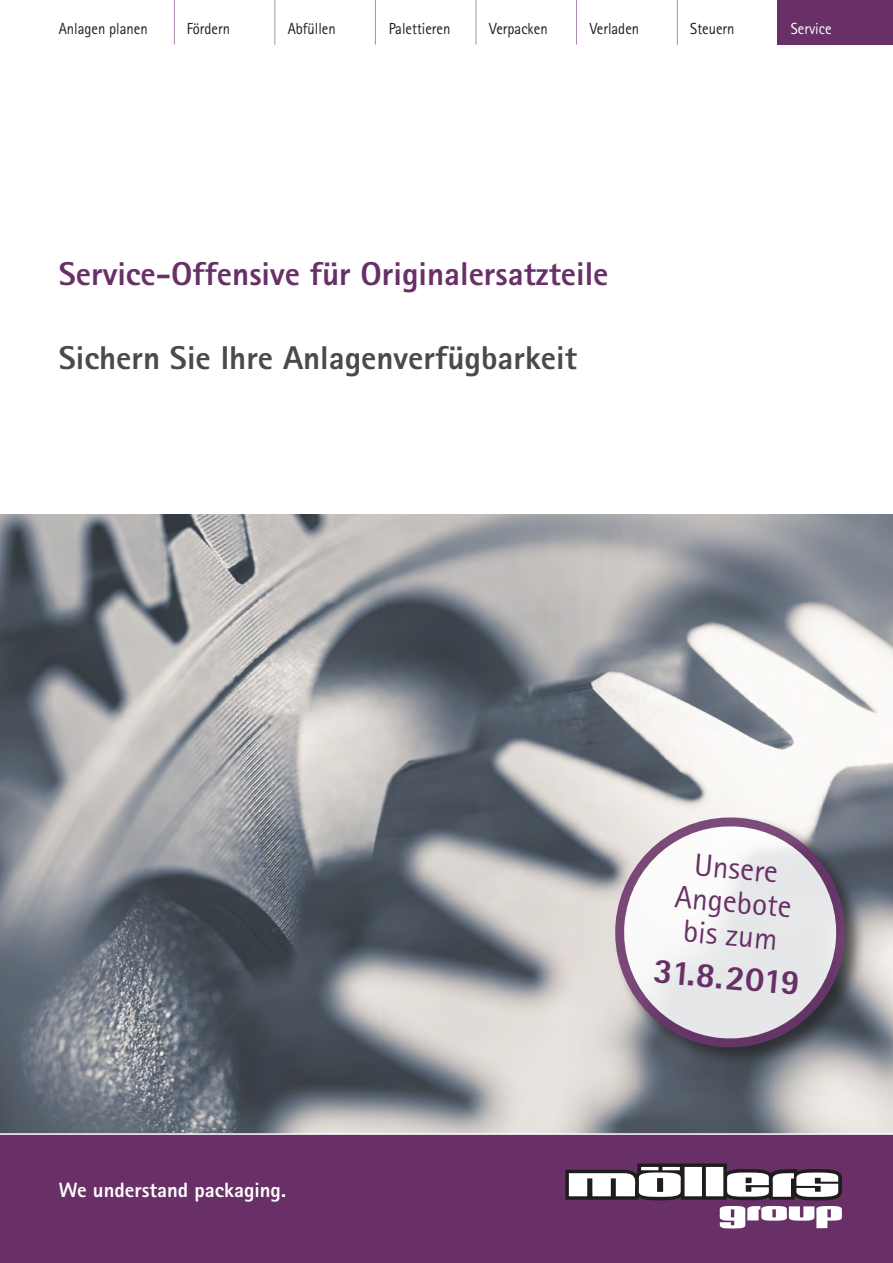
<style>
.page{position:relative;width:893px;height:1263px;background:#fff}
.page>*{position:absolute;margin:0;border:0;box-sizing:border-box;transform-origin:0 0}
.t1{font:800 35.25px "Agfa Rotis Sans Serif";color:#683067}
.t2{font:800 33px "Agfa Rotis Sans Serif";color:#683067}
.t3{font:800 33px "Agfa Rotis Sans Serif";color:#4a4a49}
.t4{font:31.5px/33.3px "Agfa Rotis Sans Serif";color:#683067;text-align:center}
.t5{font:800 20.7px "Agfa Rotis Sans Serif";color:#fff}
.t6{font:16.05px "Agfa Rotis Sans Serif";color:#1d1d1b;scale:.91 1}
.t7{font:16.05px "Agfa Rotis Sans Serif";color:#fff;scale:.91 1}
</style>
<div class="page">
<img style="left:0;top:514px;width:893px;height:619px">
<div style="left:0;top:1134px;width:893px;height:129px;background:#683067"></div>
<svg style="left:565px;top:1163px;width:277px;height:65px"></svg>
<hr style="left:0;top:1133px;width:893px;height:2px;background:#fff">
<div style="left:777px;top:0;width:116px;height:45px;background:#683067"></div>
<hr style="left:174px;top:0;width:1px;height:45px;background:#aa8dae">
<hr style="left:275px;top:0;width:1px;height:45px;background:#aa8dae">
<hr style="left:375px;top:0;width:1px;height:45px;background:#aa8dae">
<hr style="left:476px;top:0;width:1px;height:45px;background:#aa8dae">
<hr style="left:576px;top:0;width:1px;height:45px;background:#aa8dae">
<hr style="left:677px;top:0;width:1px;height:45px;background:#aa8dae">
<div style="left:612px;top:815px;width:254px;height:253px;background:#1d1d1b;opacity:.75"></div>
<svg style="left:605px;top:807px;width:250px;height:245px"></svg>
<p class="t6" style="left:59px;top:19px;width:99px">Anlagen planen</p>
<p class="t6" style="left:187px;top:19px;width:49px">Fördern</p>
<p class="t6" style="left:288px;top:19px;width:54px">Abfüllen</p>
<p class="t6" style="left:389px;top:19px;width:69px">Palettieren</p>
<p class="t6" style="left:489px;top:19px;width:66px">Verpacken</p>
<p class="t6" style="left:590px;top:19px;width:56px">Verladen</p>
<p class="t6" style="left:690px;top:19px;width:50px">Steuern</p>
<p class="t7" style="left:791px;top:19px;width:46px">Service</p>
<h2 class="t2" style="left:59px;top:253px;width:551px">Service-Offensive für Originalersatzteile</h2>
<h2 class="t3" style="left:59px;top:337px;width:520px">Sichern Sie Ihre Anlagenverfügbarkeit</h2>
<p class="t5" style="left:59px;top:1176px;width:229px">We understand packaging.</p>
<h3 class="t4" style="left:679px;top:846px;width:119px;rotate:5deg">Unsere<br>Angebote bis zum</h3>
<h1 class="t1" style="left:655px;top:948px;width:149px;rotate:5deg">31.8.2019</h1>
</div>
